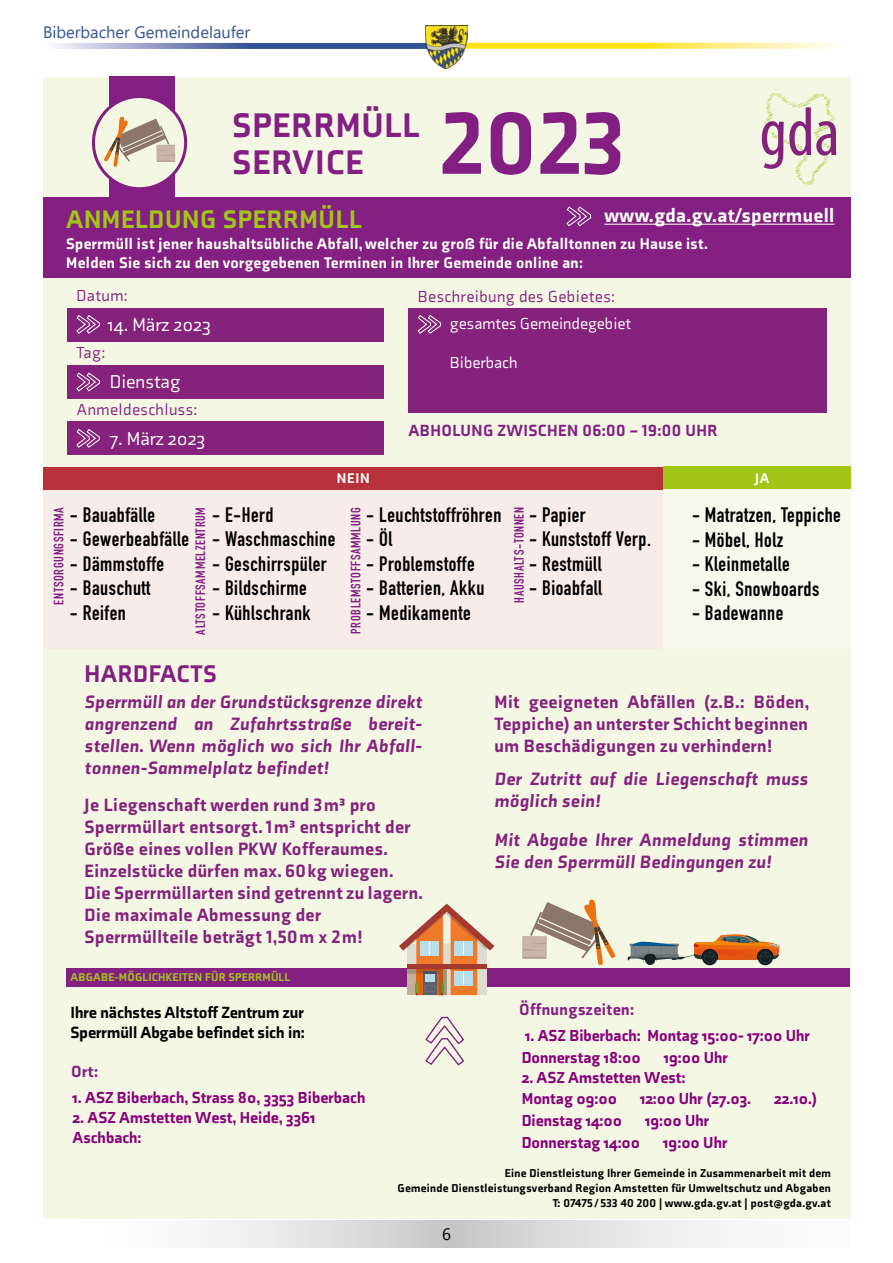
<style>
.page{position:relative;width:893px;height:1263px;background:#fff}
.page>*{position:absolute;margin:0;border:0;box-sizing:border-box;transform-origin:0 0}
.t1{font:900 89.85px "Axia";color:#831f82}
.t2{font:900 34.95px/37.2px "Axia";letter-spacing:.025em;color:#831f82}
.t3{font:900 25.95px "Axia";letter-spacing:.025em;color:#a2c617}
.t4{font:900 24.6px "Axia";letter-spacing:.025em;color:#831f82}
.t5{font:700 20.7px "DIN Condensed";letter-spacing:.025em;color:#000}
.t6{font:900 19.8px "Axia";letter-spacing:.025em;color:#fff}
.t7{font:19.05px "Axia";color:#fff}
.t8{font:900 18.3px/21.9px "Axia";letter-spacing:.025em;color:#85227c}
.t9{font:italic 900 18.3px/21.9px "Axia";letter-spacing:.025em;color:#85227c}
.t10{font:900 16.5px/19.8px "Axia";color:#000}
.t11{font:900 16.5px "Axia";letter-spacing:.025em;color:#831f82}
.t12{font:16.5px "Segoe UI";color:#345394}
.t13{font:16.5px "Segoe UI";color:#000}
.t14{font:900 16.35px/21.8px "Axia";color:#89007b}
.t15{font:16.35px "Axia";letter-spacing:.025em;color:#85227c}
.t16{font:16.35px "Axia";color:#fff}
.t17{font:900 15.75px/19.2px "Axia";letter-spacing:.025em;color:#fff}
.t18{font:900 14.4px "Axia";letter-spacing:.05em;color:#fff}
.t19{font:700 13.5px "DIN Condensed";letter-spacing:.05em;color:#831f82}
.t20{font:900 11.7px/15.1px "Axia";letter-spacing:.025em;color:#000;text-align:right}
.t21{font:900 11.55px "Axia";letter-spacing:.02em;color:#a2c617}
</style>
<div class="page">
<svg style="left:208px;top:1220px;width:513px;height:27px"></svg>
<svg style="left:56px;top:43px;width:370px;height:6px;background:#677baf"></svg>
<svg style="left:467px;top:43px;width:373px;height:6px;background:#feea5d"></svg>
<img style="left:426px;top:26px;width:41px;height:42px">
<div style="left:43px;top:77px;width:807px;height:1141px;background:#f3f7e4"></div>
<div style="left:43px;top:198px;width:807px;height:80px;background:#832081"></div>
<div style="left:109px;top:77px;width:66px;height:127px;background:#831f82"></div>
<svg style="left:762px;top:93px;width:74px;height:92px"></svg>
<div style="left:93px;top:97px;width:93px;height:92px;background:#f3f7e4;border-radius:50%"></div>
<div style="left:92px;top:95px;width:95px;height:95px;border:3px solid #831f82;border-radius:50%"></div>
<svg style="left:103px;top:116px;width:72px;height:51px"></svg>
<svg style="left:425px;top:1016px;width:39px;height:50px"></svg>
<div style="left:361px;top:968px;width:489px;height:18px;background:#831f82"></div>
<div style="left:66px;top:967px;width:348px;height:19px;background:#832081"></div>
<svg style="left:399px;top:903px;width:95px;height:92px"></svg>
<svg style="left:645px;top:955px;width:10px;height:10px"></svg>
<div style="left:759px;top:951px;width:13px;height:13px;background:#192428;border-radius:50%"></div>
<div style="left:702px;top:950px;width:15px;height:15px;background:#172224;border-radius:50%"></div>
<div style="left:703px;top:951px;width:13px;height:13px;background:#1a2529;border-radius:50%"></div>
<svg style="left:627px;top:934px;width:153px;height:29px"></svg>
<svg style="left:522px;top:899px;width:94px;height:66px"></svg>
<hr style="left:604px;top:224px;width:230px;height:1px;background:#fff">
<svg style="left:566px;top:206px;width:25px;height:21px"></svg>
<div style="left:67px;top:308px;width:316px;height:33px;background:#85227c"></div>
<svg style="left:76px;top:315px;width:24px;height:19px"></svg>
<div style="left:67px;top:365px;width:316px;height:34px;background:#85227c"></div>
<div style="left:67px;top:422px;width:316px;height:33px;background:#85227c"></div>
<svg style="left:76px;top:372px;width:24px;height:20px"></svg>
<svg style="left:76px;top:429px;width:24px;height:19px"></svg>
<div style="left:408px;top:308px;width:419px;height:105px;background:#85227c"></div>
<svg style="left:417px;top:315px;width:24px;height:19px"></svg>
<div style="left:663px;top:467px;width:187px;height:23px;background:#a2c617"></div>
<div style="left:663px;top:490px;width:187px;height:159px;background:#f7f9ed"></div>
<div style="left:43px;top:489px;width:620px;height:160px;background:#f8ece9"></div>
<div style="left:44px;top:467px;width:619px;height:22px;background:#b9313a"></div>
<p class="t12" style="left:43px;top:16px;width:209px">Biberbacher Gemeindelaufer</p>
<h2 class="t2" style="left:232px;top:106px;width:189px">SPERRMÜLL<br>SERVICE</h2>
<h3 class="t3" style="left:66px;top:204px;width:297px">ANMELDUNG SPERRMÜLL</h3>
<h1 class="t1" style="left:441px;top:88px;width:186px">2023</h1>
<p class="t6" style="left:604px;top:203px;width:231px">www.gda.gv.at/sperrmuell</p>
<p class="t17" style="left:66px;top:233px;width:643px">Sperrmüll ist jener haushaltsübliche Abfall, welcher zu groß für die Abfalltonnen zu Hause ist.<br>Melden Sie sich zu den vorgegebenen Terminen in Ihrer Gemeinde online an:</p>
<p class="t15" style="left:77px;top:285px;width:53px">Datum:</p>
<p class="t7" style="left:108px;top:313px;width:105px">14. März 2023</p>
<p class="t7" style="left:110px;top:370px;width:72px">Dienstag</p>
<p class="t7" style="left:110px;top:427px;width:97px">7. März 2023</p>
<p class="t15" style="left:77px;top:343px;width:31px">Tag:</p>
<p class="t15" style="left:77px;top:400px;width:123px">Anmeldeschluss:</p>
<p class="t15" style="left:418px;top:286px;width:199px">Beschreibung des Gebietes:</p>
<p class="t16" style="left:450px;top:314px;width:183px">gesamtes Gemeindegebiet</p>
<p class="t16" style="left:450px;top:352px;width:69px">Biberbach</p>
<p class="t11" style="left:408px;top:420px;width:311px">ABHOLUNG ZWISCHEN 06:00 – 19:00 UHR</p>
<p class="t18" style="left:337px;top:469px;width:34px">NEIN</p>
<p class="t5" style="left:70px;top:501px;width:87px">- Bauabfälle</p>
<p class="t5" style="left:70px;top:525px;width:121px">- Gewerbeabfälle</p>
<p class="t5" style="left:70px;top:550px;width:96px">- Dämmstoffe</p>
<p class="t5" style="left:70px;top:574px;width:82px">- Bauschutt</p>
<p class="t5" style="left:70px;top:599px;width:58px">- Reifen</p>
<p class="t19" style="left:191px;top:634px;width:129px;rotate:-90deg">ALTSTOFFSAMMELZENTRUM</p>
<p class="t5" style="left:366px;top:501px;width:137px">- Leuchtstoffröhren</p>
<p class="t5" style="left:212px;top:501px;width:63px">- E-Herd</p>
<p class="t5" style="left:212px;top:525px;width:125px">- Waschmaschine</p>
<p class="t5" style="left:212px;top:550px;width:116px">- Geschirrspüler</p>
<p class="t5" style="left:212px;top:574px;width:96px">- Bildschirme</p>
<p class="t5" style="left:212px;top:599px;width:100px">- Kühlschrank</p>
<p class="t19" style="left:347px;top:634px;width:128px;rotate:-90deg">PROBLEMSTOFFSAMMLUNG</p>
<p class="t5" style="left:529px;top:501px;width:58px">- Papier</p>
<p class="t19" style="left:50px;top:604px;width:99px;rotate:-90deg">ENTSORGUNGSFIRMA</p>
<p class="t19" style="left:510px;top:603px;width:97px;rotate:-90deg">HAUSHALTS-TONNEN</p>
<p class="t5" style="left:366px;top:525px;width:28px">- Öl</p>
<p class="t5" style="left:366px;top:550px;width:110px">- Problemstoffe</p>
<p class="t5" style="left:366px;top:574px;width:120px">- Batterien, Akku</p>
<p class="t5" style="left:366px;top:599px;width:106px">- Medikamente</p>
<p class="t5" style="left:529px;top:525px;width:123px">- Kunststoff Verp.</p>
<p class="t5" style="left:529px;top:550px;width:74px">- Restmüll</p>
<p class="t5" style="left:529px;top:574px;width:74px">- Bioabfall</p>
<h3 class="t4" style="left:84px;top:659px;width:134px">HARDFACTS</h3>
<p class="t18" style="left:755px;top:469px;width:16px">JA</p>
<p class="t5" style="left:692px;top:501px;width:150px">- Matratzen, Teppiche</p>
<p class="t5" style="left:692px;top:525px;width:93px">- Möbel, Holz</p>
<p class="t5" style="left:692px;top:550px;width:99px">- Kleinmetalle</p>
<p class="t5" style="left:692px;top:574px;width:129px">- Ski, Snowboards</p>
<p class="t5" style="left:692px;top:599px;width:93px">- Badewanne</p>
<p class="t9" style="left:85px;top:691px;width:339px;text-align:justify">Sperrmüll an der Grundstücksgrenze direkt angrenzend an Zufahrtsstraße bereit&shy;stellen. Wenn möglich wo sich Ihr Abfall&shy;tonnen-Sammelplatz befindet!</p>
<p class="t8" style="left:494px;top:691px;width:316px;text-align:justify">Mit geeigneten Abfällen (z.B.: Böden, Teppiche) an unterster Schicht beginnen um Beschädigungen zu verhindern!</p>
<p class="t9" style="left:494px;top:767px;width:315px">Der Zutritt auf die Liegenschaft muss möglich sein!</p>
<p class="t9" style="left:494px;top:829px;width:315px">Mit Abgabe Ihrer Anmeldung stimmen<br>Sie den Sperrmüll Bedingungen zu!</p>
<p class="t8" style="left:85px;top:794px;width:340px">Je Liegenschaft werden rund 3 m³ pro Sperrmüllart entsorgt. 1 m³ entspricht der Größe eines vollen PKW Kofferaumes.<br>Einzelstücke dürfen max. 60 kg wiegen.<br>Die Sperrmüllarten sind getrennt zu lagern.<br>Die maximale Abmessung der Sperrmüllteile beträgt 1,50 m x 2 m!</p>
<p class="t21" style="left:70px;top:970px;width:221px">ABGABE-MÖGLICHKEITEN FÜR SPERRMÜLL</p>
<p class="t10" style="left:70px;top:1002px;width:236px">Ihre nächstes Altstoff Zentrum zur<br>Sperrmüll Abgabe befindet sich in:</p>
<p class="t11" style="left:71px;top:1061px;width:28px">Ort:</p>
<p class="t14" style="left:73px;top:1087px;width:294px">1. ASZ Biberbach, Strass 80, 3353 Biberbach</p>
<p class="t14" style="left:73px;top:1107px;width:244px;line-height:19.6px">2. ASZ Amstetten West, Heide, 3361<br>Aschbach:</p>
<p class="t11" style="left:519px;top:999px;width:117px">Öffnungszeiten:</p>
<p class="t14" style="left:522px;top:1024px;width:290px">1. ASZ Biberbach: Montag 15:00- 17:00 Uhr<br>Donnerstag 18:00</p>
<p class="t14" style="left:664px;top:1046px;width:66px">19:00 Uhr</p>
<p class="t14" style="left:522px;top:1066px;width:165px">2. ASZ Amstetten West:<br>Montag 09:00</p>
<p class="t14" style="left:640px;top:1088px;width:113px">12:00 Uhr (27.03.</p>
<p class="t14" style="left:774px;top:1088px;width:45px">22.10.)</p>
<p class="t14" style="left:522px;top:1109px;width:102px">Dienstag 14:00</p>
<p class="t14" style="left:645px;top:1109px;width:66px">19:00 Uhr</p>
<p class="t14" style="left:522px;top:1131px;width:120px">Donnerstag 14:00</p>
<p class="t14" style="left:663px;top:1131px;width:66px">19:00 Uhr</p>
<p class="t20" style="left:398px;top:1165px;width:435px">Eine Dienstleistung Ihrer Gemeinde in Zusammenarbeit mit dem<br>Gemeinde Dienstleistungsverband Region Amstetten für Umweltschutz und Abgaben<br>T: 07475 / 533 40 200 | www.gda.gv.at | post@gda.gv.at</p>
<p class="t13" style="left:442px;top:1218px;width:10px">6</p>
</div>
